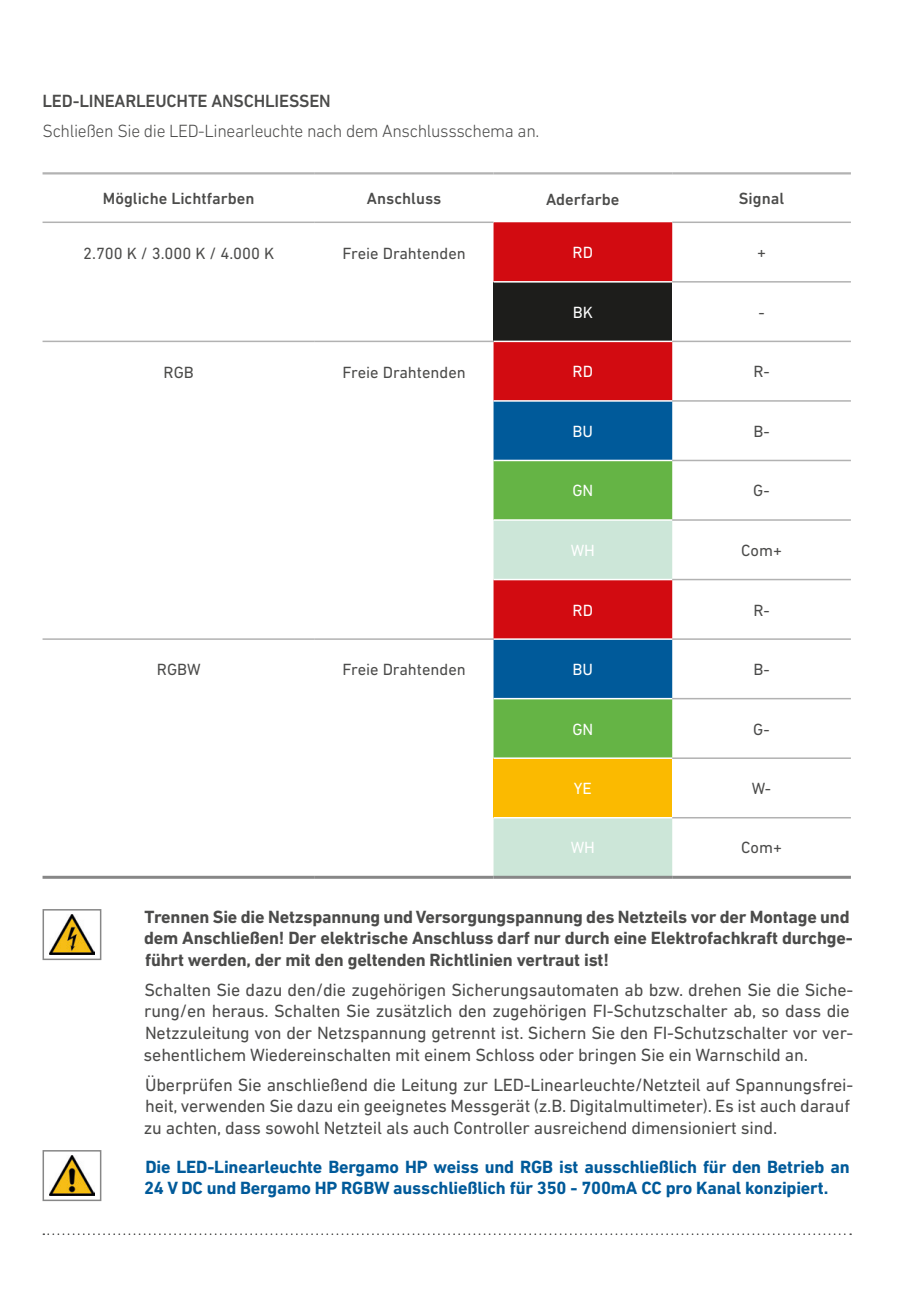
<style>
.page{position:relative;width:919px;height:1310px;background:#fff}
.page>*{position:absolute;margin:0;border:0;box-sizing:border-box;transform-origin:0 0}
.t1{font:18px/21.6px "DIN Next LT Pro";letter-spacing:-.01em;color:#4b4b4a}
.t2{font:700 18px/21.6px "DIN Next LT Pro";letter-spacing:-.01em;color:#4b4b4a}
.t3{font:700 18px/21.6px "DIN Next LT Pro";letter-spacing:-.01em;color:#005a9a}
.t4{font:300 18px "DIN Next LT Pro";letter-spacing:-.02em;color:#4b4b4a}
.t5{font:500 18px "DIN Next LT Pro";letter-spacing:-.01em;color:#4b4b4a}
.t6{font:16.5px "DIN Next LT Pro";color:#4b4b4a}
.t7{font:500 16.5px "DIN Next LT Pro";color:#4b4b4a}
.t8{font:16.5px "DIN Next LT Pro";color:#fff}
</style>
<div class="page">
<svg style="left:43px;top:1233px;width:808px;height:2px"></svg>
<div style="left:493px;top:222px;width:179px;height:178px;background:#d20b11"></div>
<div style="left:493px;top:282px;width:179px;height:59px;background:#1d1d1b"></div>
<div style="left:493px;top:402px;width:179px;height:58px;background:#005a9a"></div>
<div style="left:493px;top:461px;width:179px;height:58px;background:#65b445"></div>
<svg style="left:493px;top:521px;width:179px;height:355px;background:#909487"></svg>
<div style="left:493px;top:758px;width:179px;height:60px;background:#fbba00"></div>
<hr style="left:493px;top:281px;width:179px;height:2px;background:#fff">
<hr style="left:493px;top:341px;width:179px;height:1px;background:#fff">
<hr style="left:493px;top:579px;width:179px;height:1px;background:#fff">
<hr style="left:493px;top:638px;width:179px;height:2px;background:#fff">
<hr style="left:493px;top:698px;width:179px;height:1px;background:#fff">
<hr style="left:493px;top:757px;width:179px;height:2px;background:#fff">
<hr style="left:493px;top:817px;width:179px;height:1px;background:#fff">
<hr style="left:43px;top:341px;width:272px;height:1px;background:#b2b2b2">
<hr style="left:315px;top:341px;width:178px;height:1px;background:#b2b2b2">
<hr style="left:43px;top:638px;width:272px;height:2px;background:#b2b2b2">
<hr style="left:315px;top:638px;width:178px;height:2px;background:#b2b2b2">
<hr style="left:672px;top:221px;width:178px;height:2px;background:#b2b2b2">
<hr style="left:672px;top:281px;width:178px;height:2px;background:#b2b2b2">
<hr style="left:672px;top:341px;width:178px;height:1px;background:#b2b2b2">
<hr style="left:672px;top:400px;width:178px;height:2px;background:#b2b2b2">
<hr style="left:672px;top:460px;width:178px;height:1px;background:#b2b2b2">
<hr style="left:672px;top:519px;width:178px;height:2px;background:#b2b2b2">
<hr style="left:672px;top:579px;width:178px;height:1px;background:#b2b2b2">
<hr style="left:672px;top:638px;width:178px;height:2px;background:#b2b2b2">
<hr style="left:672px;top:698px;width:178px;height:1px;background:#b2b2b2">
<hr style="left:672px;top:757px;width:178px;height:2px;background:#b2b2b2">
<hr style="left:672px;top:817px;width:178px;height:1px;background:#b2b2b2">
<hr style="left:43px;top:221px;width:272px;height:2px;background:#b2b2b2">
<hr style="left:315px;top:221px;width:178px;height:2px;background:#b2b2b2">
<hr style="left:43px;top:172px;width:272px;height:2px;background:#b2b2b2">
<hr style="left:315px;top:172px;width:178px;height:2px;background:#b2b2b2">
<hr style="left:493px;top:172px;width:179px;height:2px;background:#b2b2b2">
<hr style="left:672px;top:172px;width:178px;height:2px;background:#b2b2b2">
<hr style="left:43px;top:876px;width:272px;height:3px;background:#878787">
<hr style="left:315px;top:876px;width:178px;height:3px;background:#878787">
<hr style="left:493px;top:876px;width:179px;height:3px;background:#878787">
<hr style="left:672px;top:876px;width:178px;height:3px;background:#878787">
<div style="left:43px;top:909px;width:58px;height:51px;border:2px solid #878787"></div>
<img style="left:49px;top:915px;width:45px;height:39px">
<div style="left:43px;top:1150px;width:58px;height:51px;border:2px solid #878787"></div>
<img style="left:49px;top:1156px;width:45px;height:39px">
<p class="t5" style="left:43px;top:90px;width:290px">LED-LINEARLEUCHTE ANSCHLIESSEN</p>
<p class="t4" style="left:43px;top:120px;width:498px">Schließen Sie die LED-Linearleuchte nach dem Anschlussschema an.</p>
<p class="t7" style="left:103px;top:189px;width:153px">Mögliche Lichtfarben</p>
<p class="t7" style="left:367px;top:189px;width:76px">Anschluss</p>
<p class="t7" style="left:546px;top:189px;width:75px">Aderfarbe</p>
<p class="t7" style="left:738px;top:189px;width:47px">Signal</p>
<p class="t6" style="left:83px;top:243px;width:192px">2.700 K / 3.000 K / 4.000 K</p>
<p class="t6" style="left:342px;top:243px;width:125px">Freie Drahtenden</p>
<p class="t8" style="left:572px;top:243px;width:22px">RD</p>
<p class="t6" style="left:757px;top:243px;width:10px">+</p>
<p class="t8" style="left:572px;top:303px;width:22px">BK</p>
<p class="t6" style="left:758px;top:303px;width:8px">-</p>
<p class="t6" style="left:163px;top:362px;width:32px">RGB</p>
<p class="t6" style="left:342px;top:362px;width:125px">Freie Drahtenden</p>
<p class="t8" style="left:572px;top:362px;width:22px">RD</p>
<p class="t6" style="left:753px;top:362px;width:18px">R-</p>
<p class="t8" style="left:572px;top:422px;width:22px">BU</p>
<p class="t6" style="left:753px;top:422px;width:18px">B-</p>
<p class="t8" style="left:572px;top:481px;width:23px">GN</p>
<p class="t6" style="left:753px;top:481px;width:18px">G-</p>
<p class="t8" style="left:570px;top:541px;width:26px">WH</p>
<p class="t6" style="left:741px;top:541px;width:42px">Com+</p>
<p class="t8" style="left:572px;top:600px;width:22px">RD</p>
<p class="t6" style="left:753px;top:600px;width:18px">R-</p>
<p class="t6" style="left:157px;top:660px;width:45px">RGBW</p>
<p class="t6" style="left:342px;top:660px;width:125px">Freie Drahtenden</p>
<p class="t8" style="left:572px;top:660px;width:22px">BU</p>
<p class="t6" style="left:753px;top:660px;width:18px">B-</p>
<p class="t8" style="left:572px;top:719px;width:23px">GN</p>
<p class="t6" style="left:753px;top:719px;width:18px">G-</p>
<p class="t8" style="left:574px;top:779px;width:19px">YE</p>
<p class="t6" style="left:751px;top:779px;width:21px">W-</p>
<p class="t8" style="left:570px;top:838px;width:26px">WH</p>
<p class="t6" style="left:741px;top:838px;width:42px">Com+</p>
<p class="t2" style="left:144px;top:905px;width:710px">Trennen Sie die Netzspannung und Versorgungspannung des Netzteils vor der Montage und dem Anschließen! Der elektrische Anschluss darf nur durch eine Elektrofachkraft durchge&shy;führt werden, der mit den geltenden Richtlinien vertraut ist!</p>
<p class="t1" style="left:144px;top:978px;width:711px">Schalten Sie dazu den/die zugehörigen Sicherungsautomaten ab bzw. drehen Sie die Siche&shy;rung/en heraus. Schalten Sie zusätzlich den zugehörigen FI-Schutzschalter ab, so dass die Netzzuleitung von der Netzspannung getrennt ist. Sichern Sie den FI-Schutzschalter vor ver&shy;sehentlichem Wiedereinschalten mit einem Schloss oder bringen Sie ein Warnschild an.</p>
<p class="t1" style="left:144px;top:1073px;width:711px">Überprüfen Sie anschließend die Leitung zur LED-Linearleuchte/Netzteil auf Spannungsfrei&shy;heit, verwenden Sie dazu ein geeignetes Messgerät (z.B. Digitalmultimeter). Es ist auch darauf zu achten, dass sowohl Netzteil als auch Controller ausreichend dimensioniert sind.</p>
<p class="t3" style="left:144px;top:1155px;width:707px">Die LED-Linearleuchte Bergamo HP weiss und RGB ist ausschließlich für den Betrieb an<br>24 V DC und Bergamo HP RGBW ausschließlich für 350 - 700mA CC pro Kanal konzipiert.</p>
</div>
